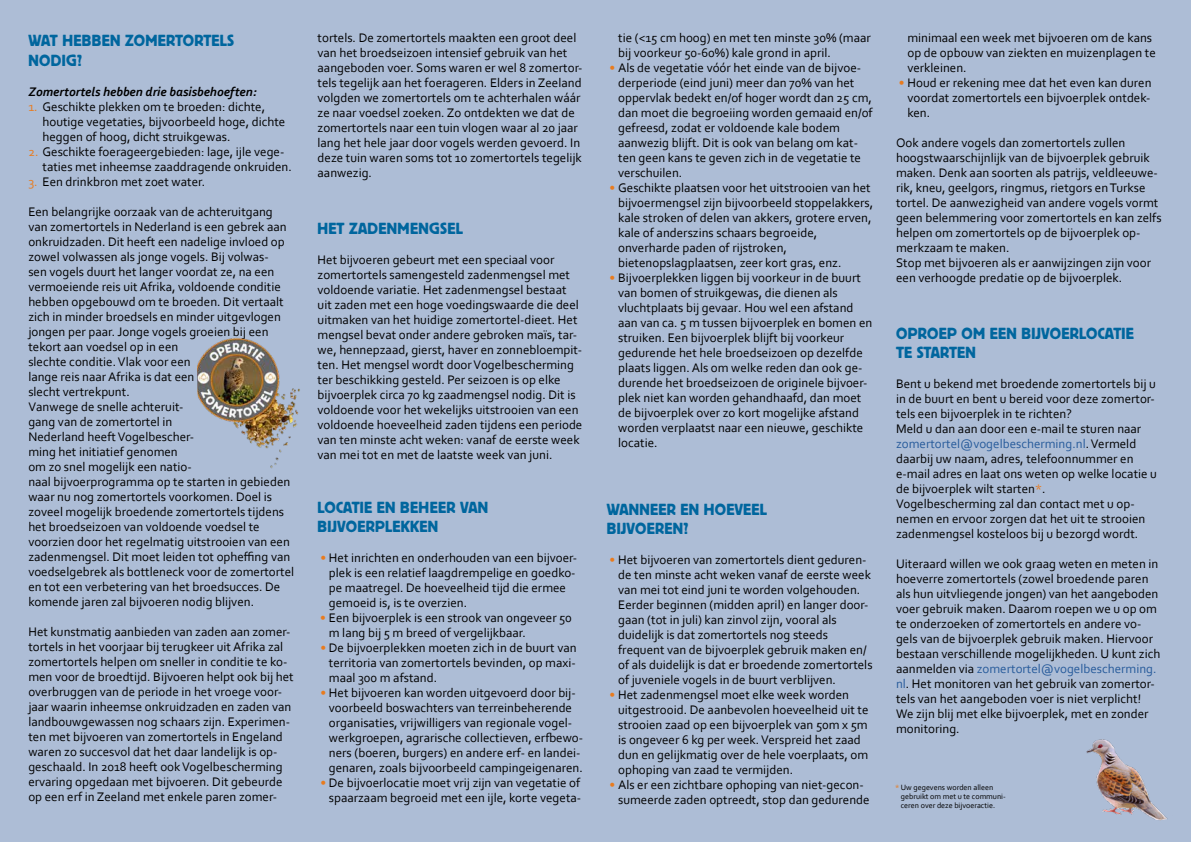
<style>
.page{position:relative;width:1191px;height:842px;background:#adbdd6}
.page>*{position:absolute;margin:0;border:0;box-sizing:border-box;transform-origin:0 0}
.t1{font:16px/19.2px "Block BE";letter-spacing:.02em;color:#00669e}
.t2{font:13px/15px "Corbel";color:#000}
.t3{font:italic 700 13px "Corbel";color:#000}
.t4{font:8px/9px "Corbel";color:#000}
.s1{color:#e87b1e}
.s2{color:#275b9b}
</style>
<div class="page">
<img style="left:197px;top:337px;width:103px;height:132px">
<img style="left:1086px;top:739px;width:82px;height:82px">
<p class="t1" style="left:28px;top:31px;width:207px">WAT HEBBEN ZOMERTORTELS<br>NODIG?</p>
<p class="t3" style="left:28px;top:83px;width:230px">Zomertortels hebben drie basisbehoeften:</p>
<p class="t2" style="left:43px;top:98px;width:244px;text-indent:-14px"><span class="s1">1.</span> Geschikte plekken om te broeden: dichte, houtige vegetaties, bijvoorbeeld hoge, dichte heggen of hoog, dicht struikgewas.</p>
<p class="t2" style="left:43px;top:143px;width:251px;text-indent:-14px"><span class="s1">2.</span> Geschikte foerageergebieden: lage, ijle vege&shy;taties met inheemse zaaddragende onkruiden.</p>
<p class="t2" style="left:28px;top:173px;width:178px"><span class="s1">3.</span> Een drinkbron met zoet water.</p>
<p class="t2" style="left:28px;top:203px;width:267px">Een belangrijke oorzaak van de achteruitgang van zomertortels in Nederland is een gebrek aan onkruidzaden. Dit heeft een nadelige invloed op zowel volwassen als jonge vogels. Bij volwas-<br>sen vogels duurt het langer voordat ze, na een vermoeiende reis uit Afrika, voldoende conditie hebben opgebouwd om te broeden. Dit vertaalt zich in minder broedsels en minder uitgevlogen jongen per paar. Jonge vogels groeien bij een tekort aan voedsel op in een<br>slechte conditie. Vlak voor een<br>lange reis naar Afrika is dat een<br>slecht vertrekpunt.<br>Vanwege de snelle achteruit-<br>gang van de zomertortel in<br>Nederland heeft Vogelbescher-<br>ming het initiatief genomen<br>om zo snel mogelijk een natio-<br>naal bijvoerprogramma op te starten in gebieden waar nu nog zomertortels voorkomen. Doel is zoveel mogelijk broedende zomertortels tijdens het broedseizoen van voldoende voedsel te voorzien door het regelmatig uitstrooien van een zadenmengsel. Dit moet leiden tot opheffing van voedselgebrek als bottleneck voor de zomertortel en tot een verbetering van het broedsucces. De komende jaren zal bijvoeren nodig blijven.</p>
<p class="t2" style="left:28px;top:624px;width:267px">Het kunstmatig aanbieden van zaden aan zomer&shy;tortels in het voorjaar bij terugkeer uit Afrika zal zomertortels helpen om sneller in conditie te ko&shy;men voor de broedtijd. Bijvoeren helpt ook bij het overbruggen van de periode in het vroege voor&shy;jaar waarin inheemse onkruidzaden en zaden van landbouwgewassen nog schaars zijn. Experimen&shy;ten met bijvoeren van zomertortels in Engeland waren zo succesvol dat het daar landelijk is op&shy;geschaald. In 2018 heeft ook Vogelbescherming ervaring opgedaan met bijvoeren. Dit gebeurde op een erf in Zeeland met enkele paren zomer-</p>
<p class="t2" style="left:317px;top:29px;width:266px">tortels. De zomertortels maakten een groot deel van het broedseizoen intensief gebruik van het aangeboden voer. Soms waren er wel 8 zomertor&shy;tels tegelijk aan het foerageren. Elders in Zeeland volgden we zomertortels om te achterhalen wáár ze naar voedsel zoeken. Zo ontdekten we dat de zomertortels naar een tuin vlogen waar al 20 jaar lang het hele jaar door vogels werden gevoerd. In deze tuin waren soms tot 10 zomertortels tegelijk aanwezig.</p>
<p class="t1" style="left:317px;top:218px;width:147px">HET ZADENMENGSEL</p>
<p class="t2" style="left:317px;top:252px;width:266px">Het bijvoeren gebeurt met een speciaal voor zomertortels samengesteld zadenmengsel met voldoende variatie. Het zadenmengsel bestaat uit zaden met een hoge voedingswaarde die deel uitmaken van het huidige zomertortel-dieet. Het mengsel bevat onder andere gebroken maïs, tar&shy;we, hennepzaad, gierst, haver en zonnebloempit&shy;ten. Het mengsel wordt door Vogelbescherming ter beschikking gesteld. Per seizoen is op elke bijvoerplek circa 70 kg zaadmengsel nodig. Dit is voldoende voor het wekelijks uitstrooien van een voldoende hoeveelheid zaden tijdens een periode van ten minste acht weken: vanaf de eerste week van mei tot en met de laatste week van juni.</p>
<p class="t1" style="left:317px;top:497px;width:172px">LOCATIE EN BEHEER VAN<br>BIJVOERPLEKKEN</p>
<p class="t2" style="left:329px;top:550px;width:250px;text-indent:-9px"><span class="s1">•</span> Het inrichten en onderhouden van een bijvoer&shy;plek is een relatief laagdrempelige en goedko&shy;pe maatregel. De hoeveelheid tijd die ermee gemoeid is, is te overzien.</p>
<p class="t2" style="left:329px;top:610px;width:244px;text-indent:-9px"><span class="s1">•</span> Een bijvoerplek is een strook van ongeveer 50 m lang bij 5 m breed of vergelijkbaar.</p>
<p class="t2" style="left:329px;top:640px;width:249px;text-align:justify;text-indent:-9px"><span class="s1">•</span> De bijvoerplekken moeten zich in de buurt van territoria van zomertortels bevinden, op maxi&shy;maal 300 m afstand.</p>
<p class="t2" style="left:329px;top:685px;width:256px;text-indent:-9px"><span class="s1">•</span> Het bijvoeren kan worden uitgevoerd door bij&shy;voorbeeld boswachters van terreinbeherende organisaties, vrijwilligers van regionale vogel&shy;werkgroepen, agrarische collectieven, erfbewo&shy;ners (boeren, burgers) en andere erf- en landei&shy;genaren, zoals bijvoorbeeld campingeigenaren.</p>
<p class="t2" style="left:320px;top:775px;width:262px;text-align:right"><span class="s1">•</span> De bijvoerlocatie moet vrij zijn van vegetatie of spaarzaam begroeid met een ijle, korte vegeta-</p>
<p class="t2" style="left:618px;top:29px;width:254px">tie (&lt;15 cm hoog) en met ten minste 30% (maar bij voorkeur 50-60%) kale grond in april.</p>
<p class="t2" style="left:618px;top:59px;width:256px;text-indent:-9px"><span class="s1">•</span> Als de vegetatie vóór het einde van de bijvoe&shy;derperiode (eind juni) meer dan 70% van het oppervlak bedekt en/of hoger wordt dan 25 cm, dan moet die begroeiing worden gemaaid en/of gefreesd, zodat er voldoende kale bodem aanwezig blijft. Dit is ook van belang om kat&shy;ten geen kans te geven zich in de vegetatie te verschuilen.</p>
<p class="t2" style="left:618px;top:179px;width:256px;text-indent:-9px"><span class="s1">•</span> Geschikte plaatsen voor het uitstrooien van het bijvoermengsel zijn bijvoorbeeld stoppelakkers, kale stroken of delen van akkers, grotere erven, kale of anderszins schaars begroeide, onverharde paden of rijstroken, bietenopslagplaatsen, zeer kort gras, enz.</p>
<p class="t2" style="left:618px;top:269px;width:256px;text-indent:-9px"><span class="s1">•</span> Bijvoerplekken liggen bij voorkeur in de buurt van bomen of struikgewas, die dienen als vluchtplaats bij gevaar. Hou wel een afstand aan van ca. 5 m tussen bijvoerplek en bomen en struiken. Een bijvoerplek blijft bij voorkeur gedurende het hele broedseizoen op dezelfde plaats liggen. Als om welke reden dan ook ge&shy;durende het broedseizoen de originele bijvoer&shy;plek niet kan worden gehandhaafd, dan moet de bijvoerplek over zo kort mogelijke afstand worden verplaatst naar een nieuwe, geschikte locatie.</p>
<p class="t1" style="left:607px;top:499px;width:162px">WANNEER EN HOEVEEL<br>BIJVOEREN?</p>
<p class="t2" style="left:618px;top:552px;width:256px;text-indent:-9px"><span class="s1">•</span> Het bijvoeren van zomertortels dient geduren&shy;de ten minste acht weken vanaf de eerste week van mei tot eind juni te worden volgehouden.<br>Eerder beginnen (midden april) en langer door&shy;gaan (tot in juli) kan zinvol zijn, vooral als duidelijk is dat zomertortels nog steeds frequent van de bijvoerplek gebruik maken en/ of als duidelijk is dat er broedende zomertortels of juveniele vogels in de buurt verblijven.</p>
<p class="t2" style="left:618px;top:687px;width:252px;text-indent:-9px"><span class="s1">•</span> Het zadenmengsel moet elke week worden uitgestrooid. De aanbevolen hoeveelheid uit te strooien zaad op een bijvoerplek van 50m x 5m is ongeveer 6 kg per week. Verspreid het zaad dun en gelijkmatig over de hele voerplaats, om ophoping van zaad te vermijden.</p>
<p class="t2" style="left:618px;top:777px;width:253px;text-indent:-9px"><span class="s1">•</span> Als er een zichtbare ophoping van niet-gecon&shy;sumeerde zaden optreedt, stop dan gedurende</p>
<p class="t2" style="left:907px;top:29px;width:250px">minimaal een week met bijvoeren om de kans op de opbouw van ziekten en muizenplagen te verkleinen.</p>
<p class="t2" style="left:907px;top:74px;width:246px;text-align:justify;text-indent:-9px"><span class="s1">•</span> Houd er rekening mee dat het even kan duren voordat zomertortels een bijvoerplek ontdek&shy;ken.</p>
<p class="t2" style="left:896px;top:134px;width:267px">Ook andere vogels dan zomertortels zullen hoogstwaarschijnlijk van de bijvoerplek gebruik maken. Denk aan soorten als patrijs, veldleeuwe&shy;rik, kneu, geelgors, ringmus, rietgors en Turkse tortel. De aanwezigheid van andere vogels vormt geen belemmering voor zomertortels en kan zelfs helpen om zomertortels op de bijvoerplek op&shy;merkzaam te maken.<br>Stop met bijvoeren als er aanwijzingen zijn voor een verhoogde predatie op de bijvoerplek.</p>
<p class="t1" style="left:896px;top:323px;width:239px">OPROEP OM EEN BIJVOERLOCATIE<br>TE STARTEN</p>
<p class="t2" style="left:896px;top:376px;width:262px">Bent u bekend met broedende zomertortels bij u in de buurt en bent u bereid voor deze zomertor&shy;tels een bijvoerplek in te richten?<br>Meld u dan aan door een e-mail te sturen naar <span class="s2">zomertortel@vogelbescherming.nl</span>. Vermeld daarbij uw naam, adres, telefoonnummer en e-mail adres en laat ons weten op welke locatie u de bijvoerplek wilt starten<span class="s1">*</span>.<br>Vogelbescherming zal dan contact met u op&shy;nemen en ervoor zorgen dat het uit te strooien zadenmengsel kosteloos bij u bezorgd wordt.</p>
<p class="t2" style="left:896px;top:556px;width:266px">Uiteraard willen we ook graag weten en meten in hoeverre zomertortels (zowel broedende paren als hun uitvliegende jongen) van het aangeboden voer gebruik maken. Daarom roepen we u op om te onderzoeken of zomertortels en andere vo&shy;gels van de bijvoerplek gebruik maken. Hiervoor bestaan verschillende mogelijkheden. U kunt zich aanmelden via <span class="s2">zomertortel@vogelbescherming. nl</span>. Het monitoren van het gebruik van zomertor&shy;tels van het aangeboden voer is niet verplicht!<br>We zijn blij met elke bijvoerplek, met en zonder monitoring.</p>
<p class="t4" style="left:900px;top:783px;width:106px;text-indent:-6px"><span class="s1">*</span> Uw gegevens worden alleen gebruikt om met u te communi&shy;ceren over deze bijvoeractie.</p>
</div>
